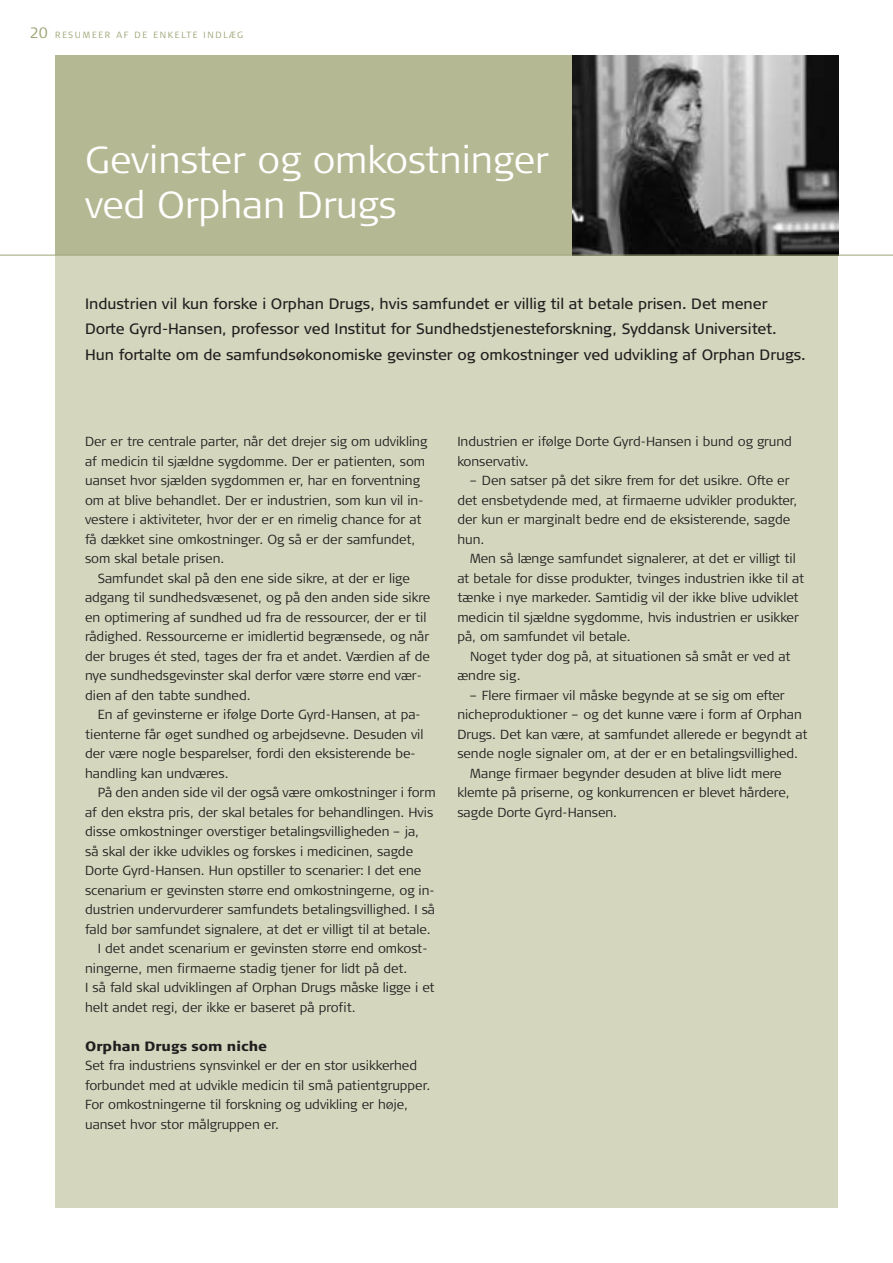
<style>
.page{position:relative;width:893px;height:1263px;background:#fff}
.page>*{position:absolute;margin:0;border:0;box-sizing:border-box;transform-origin:0 0}
.t1{font:300 37.5px/45px "Signa Normal";color:#fff}
.t2{font:15px/25.5px "Signa Normal";color:#231f20}
.t3{font:900 13.5px "Signa Normal";color:#231f20}
.t4{font:300 13.2px/19.5px "Signa Normal";color:#231f20}
.t5{font:300 9px "Signa Column";letter-spacing:.18em;color:#9ea374}
.s1{font-size:15px}
</style>
<div class="page">
<div style="left:55px;top:55px;width:783px;height:1153px;background:#d4d7be"></div>
<div style="left:55px;top:55px;width:783px;height:200px;background:#b5b993"></div>
<img style="left:572px;top:55px;width:266px;height:200px">
<hr style="left:0;top:255px;width:892px;height:1px;background:#9ea374">
<p class="t5" style="left:30px;top:31px;width:215px"><span class="s1">20</span> RESUMEER AF DE ENKELTE INDLÆG</p>
<h1 class="t1" style="left:85px;top:141px;width:465px">Gevinster og omkostninger ved Orphan Drugs</h1>
<p class="t2" style="left:85px;top:293px;width:722px">Industrien vil kun forske i Orphan Drugs, hvis samfundet er villig til at betale prisen. Det mener<br>Dorte Gyrd-Hansen, professor ved Institut for Sundhedstjenesteforskning, Syddansk Universitet.<br>Hun fortalte om de samfundsøkonomiske gevinster og omkostninger ved udvikling af Orphan Drugs.</p>
<p class="t4" style="left:85px;top:433px;width:344px">Der er tre centrale parter, når det drejer sig om udvikling af medicin til sjældne sygdomme. Der er patienten, som uanset hvor sjælden sygdommen er, har en forventning om at blive behandlet. Der er industrien, som kun vil in&shy;vestere i aktiviteter, hvor der er en rimelig chance for at få dækket sine omkostninger. Og så er der samfundet, som skal betale prisen.</p>
<p class="t4" style="left:85px;top:570px;width:346px;text-indent:13px">Samfundet skal på den ene side sikre, at der er lige adgang til sundhedsvæsenet, og på den anden side sikre en optimering af sundhed ud fra de ressourcer, der er til rådighed. Ressourcerne er imidlertid begrænsede, og når der bruges ét sted, tages der fra et andet. Værdien af de nye sundhedsgevinster skal derfor være større end vær&shy;dien af den tabte sundhed.</p>
<p class="t4" style="left:85px;top:706px;width:340px;text-indent:13px">En af gevinsterne er ifølge Dorte Gyrd-Hansen, at pa&shy;tienterne får øget sundhed og arbejdsevne. Desuden vil der være nogle besparelser, fordi den eksisterende be&shy;handling kan undværes.</p>
<p class="t4" style="left:98px;top:784px;width:339px">På den anden side vil der også være omkostninger i form</p>
<p class="t4" style="left:85px;top:804px;width:350px">af den ekstra pris, der skal betales for behandlingen. Hvis</p>
<p class="t4" style="left:85px;top:823px;width:336px">disse omkostninger overstiger betalingsvilligheden – ja,</p>
<p class="t4" style="left:85px;top:843px;width:329px">så skal der ikke udvikles og forskes i medicinen, sagde</p>
<p class="t4" style="left:85px;top:862px;width:338px">Dorte Gyrd-Hansen. Hun opstiller to scenarier: I det ene</p>
<p class="t4" style="left:85px;top:882px;width:351px">scenarium er gevinsten større end omkostningerne, og in-</p>
<p class="t4" style="left:85px;top:901px;width:351px">dustrien undervurderer samfundets betalingsvillighed. I så</p>
<p class="t4" style="left:85px;top:921px;width:347px">fald bør samfundet signalere, at det er villigt til at betale.</p>
<p class="t4" style="left:98px;top:940px;width:331px">I det andet scenarium er gevinsten større end omkost-</p>
<p class="t4" style="left:85px;top:960px;width:324px">ningerne, men firmaerne stadig tjener for lidt på det.</p>
<p class="t4" style="left:85px;top:979px;width:351px">I så fald skal udviklingen af Orphan Drugs måske ligge i et</p>
<p class="t4" style="left:85px;top:999px;width:272px">helt andet regi, der ikke er baseret på profit.</p>
<p class="t3" style="left:85px;top:1041px;width:183px">Orphan Drugs som niche</p>
<p class="t4" style="left:85px;top:1057px;width:347px">Set fra industriens synsvinkel er der en stor usikkerhed forbundet med at udvikle medicin til små patientgrupper.<br>For omkostningerne til forskning og udvikling er høje, uanset hvor stor målgruppen er.</p>
<p class="t4" style="left:457px;top:433px;width:336px">Industrien er ifølge Dorte Gyrd-Hansen i bund og grund konservativ.</p>
<p class="t4" style="left:457px;top:472px;width:341px;text-indent:13px">– Den satser på det sikre frem for det usikre. Ofte er det ensbetydende med, at firmaerne udvikler produkter, der kun er marginalt bedre end de eksisterende, sagde hun.</p>
<p class="t4" style="left:457px;top:550px;width:348px;text-indent:13px">Men så længe samfundet signalerer, at det er villigt til at betale for disse produkter, tvinges industrien ikke til at tænke i nye markeder. Samtidig vil der ikke blive udviklet medicin til sjældne sygdomme, hvis industrien er usikker på, om samfundet vil betale.</p>
<p class="t4" style="left:457px;top:648px;width:335px;text-indent:13px">Noget tyder dog på, at situationen så småt er ved at ændre sig.</p>
<p class="t4" style="left:470px;top:687px;width:316px">– Flere firmaer vil måske begynde at se sig om efter</p>
<p class="t4" style="left:457px;top:706px;width:346px">nicheproduktioner – og det kunne være i form af Orphan</p>
<p class="t4" style="left:457px;top:726px;width:352px">Drugs. Det kan være, at samfundet allerede er begyndt at</p>
<p class="t4" style="left:457px;top:745px;width:342px">sende nogle signaler om, at der er en betalingsvillighed.</p>
<p class="t4" style="left:470px;top:765px;width:313px">Mange firmaer begynder desuden at blive lidt mere</p>
<p class="t4" style="left:457px;top:784px;width:334px">klemte på priserne, og konkurrencen er blevet hårdere,</p>
<p class="t4" style="left:457px;top:804px;width:161px">sagde Dorte Gyrd-Hansen.</p>
</div>
